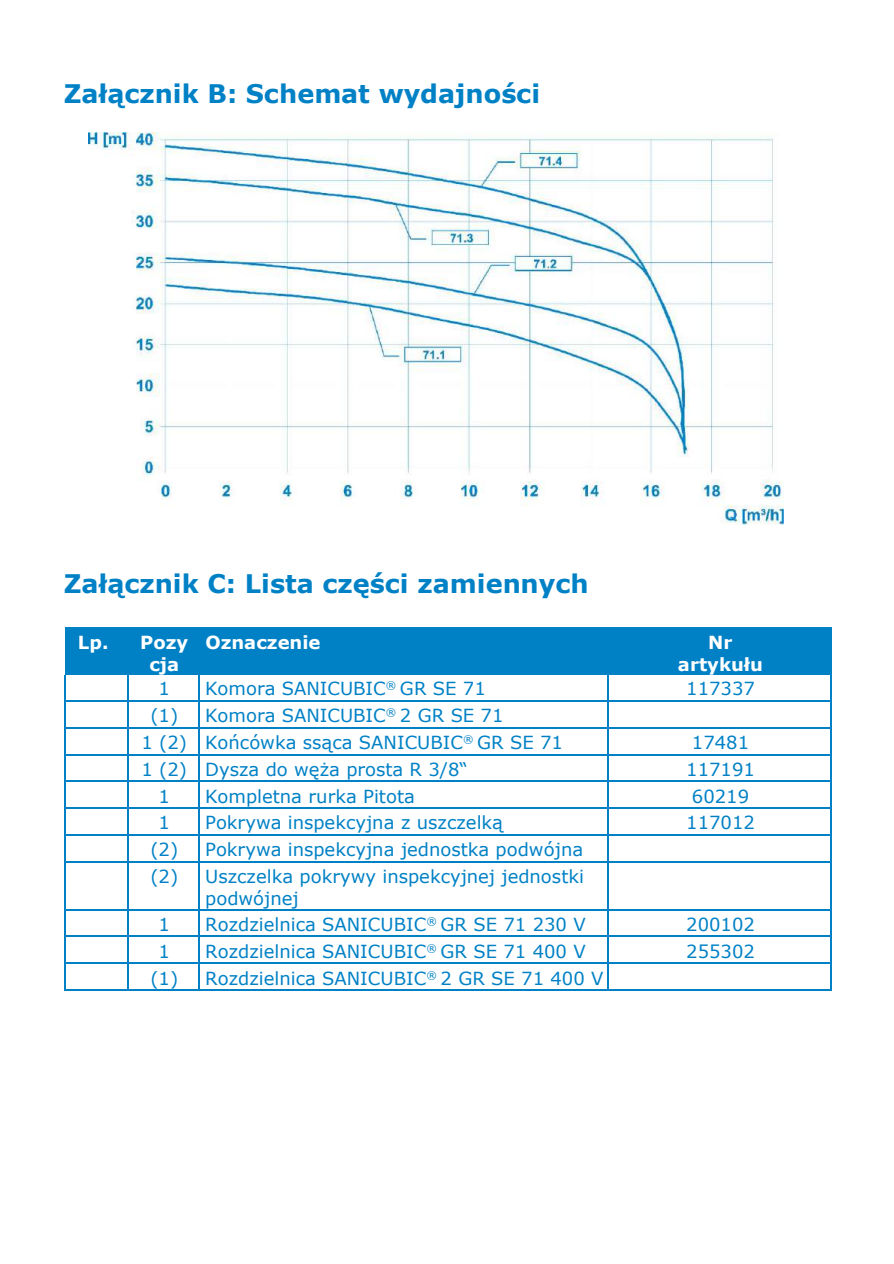
<style>
.page{position:relative;width:894px;height:1264px;background:#fff}
.page>*{position:absolute;margin:0;border:0;box-sizing:border-box;transform-origin:0 0}
.t1{font:700 25.5px "Verdana";color:#0081c6}
.t2{font:18px/26.8px "Verdana";color:#0081c6}
.t3{font:700 18px/21.9px "Verdana";color:#fff}
</style>
<div class="page">
<div style="left:65px;top:627px;width:63px;height:47px;background:#0081c6"></div>
<div style="left:128px;top:627px;width:70px;height:25px;background:#0081c6"></div>
<div style="left:128px;top:652px;width:70px;height:22px;background:#0081c6"></div>
<div style="left:198px;top:627px;width:410px;height:47px;background:#0081c6"></div>
<div style="left:608px;top:627px;width:223px;height:25px;background:#0081c6"></div>
<div style="left:608px;top:652px;width:223px;height:22px;background:#0081c6"></div>
<hr style="left:64px;top:674px;width:2px;height:26px;background:#0081c6">
<hr style="left:127px;top:674px;width:2px;height:26px;background:#0081c6">
<hr style="left:66px;top:700px;width:61px;height:1px;background:#0081c6">
<hr style="left:129px;top:700px;width:69px;height:1px;background:#0081c6">
<hr style="left:199px;top:700px;width:408px;height:1px;background:#0081c6">
<hr style="left:608px;top:700px;width:222px;height:1px;background:#0081c6">
<hr style="left:64px;top:701px;width:2px;height:25px;background:#0081c6">
<hr style="left:127px;top:701px;width:2px;height:25px;background:#0081c6">
<hr style="left:66px;top:726px;width:61px;height:2px;background:#0081c6">
<hr style="left:129px;top:726px;width:69px;height:2px;background:#0081c6">
<hr style="left:199px;top:726px;width:408px;height:2px;background:#0081c6">
<hr style="left:608px;top:726px;width:222px;height:2px;background:#0081c6">
<hr style="left:64px;top:728px;width:2px;height:25px;background:#0081c6">
<hr style="left:127px;top:728px;width:2px;height:25px;background:#0081c6">
<hr style="left:66px;top:753px;width:61px;height:2px;background:#0081c6">
<hr style="left:129px;top:753px;width:69px;height:2px;background:#0081c6">
<hr style="left:199px;top:753px;width:408px;height:2px;background:#0081c6">
<hr style="left:608px;top:753px;width:222px;height:2px;background:#0081c6">
<hr style="left:64px;top:755px;width:2px;height:25px;background:#0081c6">
<hr style="left:127px;top:755px;width:2px;height:25px;background:#0081c6">
<hr style="left:66px;top:780px;width:61px;height:1px;background:#0081c6">
<hr style="left:129px;top:780px;width:69px;height:1px;background:#0081c6">
<hr style="left:199px;top:780px;width:408px;height:1px;background:#0081c6">
<hr style="left:608px;top:780px;width:222px;height:1px;background:#0081c6">
<hr style="left:64px;top:781px;width:2px;height:26px;background:#0081c6">
<hr style="left:127px;top:781px;width:2px;height:26px;background:#0081c6">
<hr style="left:66px;top:807px;width:61px;height:1px;background:#0081c6">
<hr style="left:129px;top:807px;width:69px;height:1px;background:#0081c6">
<hr style="left:199px;top:807px;width:408px;height:1px;background:#0081c6">
<hr style="left:608px;top:807px;width:222px;height:1px;background:#0081c6">
<hr style="left:64px;top:808px;width:2px;height:26px;background:#0081c6">
<hr style="left:127px;top:808px;width:2px;height:26px;background:#0081c6">
<hr style="left:66px;top:834px;width:61px;height:1px;background:#0081c6">
<hr style="left:129px;top:834px;width:69px;height:1px;background:#0081c6">
<hr style="left:199px;top:834px;width:408px;height:1px;background:#0081c6">
<hr style="left:608px;top:834px;width:222px;height:1px;background:#0081c6">
<hr style="left:64px;top:835px;width:2px;height:26px;background:#0081c6">
<hr style="left:127px;top:835px;width:2px;height:26px;background:#0081c6">
<hr style="left:66px;top:861px;width:61px;height:1px;background:#0081c6">
<hr style="left:129px;top:861px;width:69px;height:1px;background:#0081c6">
<svg style="left:198px;top:674px;width:1px;height:188px"></svg>
<hr style="left:199px;top:861px;width:408px;height:1px;background:#0081c6">
<svg style="left:607px;top:674px;width:1px;height:188px"></svg>
<hr style="left:608px;top:861px;width:222px;height:1px;background:#0081c6">
<svg style="left:830px;top:674px;width:1px;height:188px"></svg>
<hr style="left:64px;top:862px;width:2px;height:46px;background:#0081c6">
<hr style="left:127px;top:862px;width:2px;height:46px;background:#0081c6">
<hr style="left:198px;top:862px;width:1px;height:46px;background:#0081c6">
<hr style="left:607px;top:862px;width:1px;height:46px;background:#0081c6">
<hr style="left:830px;top:862px;width:1px;height:46px;background:#0081c6">
<hr style="left:66px;top:908px;width:61px;height:2px;background:#0081c6">
<hr style="left:129px;top:908px;width:69px;height:2px;background:#0081c6">
<hr style="left:199px;top:908px;width:408px;height:2px;background:#0081c6">
<hr style="left:608px;top:908px;width:222px;height:2px;background:#0081c6">
<hr style="left:64px;top:910px;width:2px;height:25px;background:#0081c6">
<hr style="left:127px;top:910px;width:2px;height:25px;background:#0081c6">
<hr style="left:66px;top:935px;width:61px;height:1px;background:#0081c6">
<hr style="left:129px;top:935px;width:69px;height:1px;background:#0081c6">
<hr style="left:199px;top:935px;width:408px;height:1px;background:#0081c6">
<hr style="left:608px;top:935px;width:222px;height:1px;background:#0081c6">
<hr style="left:64px;top:936px;width:2px;height:26px;background:#0081c6">
<hr style="left:127px;top:936px;width:2px;height:26px;background:#0081c6">
<hr style="left:66px;top:962px;width:61px;height:1px;background:#0081c6">
<hr style="left:129px;top:962px;width:69px;height:1px;background:#0081c6">
<hr style="left:199px;top:962px;width:408px;height:1px;background:#0081c6">
<hr style="left:608px;top:962px;width:222px;height:1px;background:#0081c6">
<hr style="left:64px;top:963px;width:2px;height:26px;background:#0081c6">
<hr style="left:66px;top:989px;width:61px;height:1px;background:#0081c6">
<hr style="left:127px;top:963px;width:2px;height:26px;background:#0081c6">
<hr style="left:129px;top:989px;width:69px;height:1px;background:#0081c6">
<svg style="left:198px;top:908px;width:1px;height:82px"></svg>
<hr style="left:199px;top:989px;width:408px;height:1px;background:#0081c6">
<svg style="left:607px;top:908px;width:1px;height:82px"></svg>
<hr style="left:608px;top:989px;width:222px;height:1px;background:#0081c6">
<svg style="left:830px;top:908px;width:1px;height:82px"></svg>
<img style="left:88px;top:132px;width:695px;height:392px">
<h1 class="t1" style="left:64px;top:77px;width:478px">Załącznik B: Schemat wydajności</h1>
<h1 class="t1" style="left:64px;top:567px;width:526px">Załącznik C: Lista części zamiennych</h1>
<p class="t3" style="left:149px;top:631px;width:40px;text-indent:-71px">Lp. Pozy cja</p>
<p class="t3" style="left:205px;top:631px;width:117px">Oznaczenie</p>
<p class="t3" style="left:677px;top:631px;width:86px;text-align:center">Nr artykułu</p>
<p class="t2" style="left:158px;top:674px;width:13px">1</p>
<p class="t2" style="left:205px;top:674px;width:282px">Komora SANICUBIC<sup>®</sup> GR SE 71</p>
<p class="t2" style="left:686px;top:674px;width:70px">117337</p>
<p class="t2" style="left:141px;top:701px;width:423px;text-indent:9px">(1) Komora SANICUBIC<sup>®</sup> 2 GR SE 71<br>1 (2) Końcówka ssąca SANICUBIC<sup>®</sup> GR SE 71</p>
<p class="t2" style="left:691px;top:728px;width:59px">17481</p>
<p class="t2" style="left:141px;top:755px;width:328px">1 (2) Dysza do węża prosta R 3/8“</p>
<p class="t2" style="left:686px;top:755px;width:70px">117191</p>
<p class="t2" style="left:158px;top:781px;width:13px">1</p>
<p class="t2" style="left:205px;top:781px;width:211px">Kompletna rurka Pitota</p>
<p class="t2" style="left:691px;top:781px;width:59px">60219</p>
<p class="t2" style="left:158px;top:808px;width:13px">1</p>
<p class="t2" style="left:205px;top:808px;width:299px">Pokrywa inspekcyjna z uszczelką</p>
<p class="t2" style="left:686px;top:808px;width:70px">117012</p>
<p class="t2" style="left:150px;top:835px;width:435px">(2) Pokrywa inspekcyjna jednostka podwójna (2) Uszczelka pokrywy inspekcyjnej jednostki</p>
<p class="t2" style="left:205px;top:884px;width:95px">podwójnej</p>
<p class="t2" style="left:158px;top:910px;width:13px">1</p>
<p class="t2" style="left:205px;top:910px;width:382px">Rozdzielnica SANICUBIC<sup>®</sup> GR SE 71 230 V</p>
<p class="t2" style="left:686px;top:910px;width:70px">200102</p>
<p class="t2" style="left:158px;top:936px;width:13px">1</p>
<p class="t2" style="left:205px;top:936px;width:382px">Rozdzielnica SANICUBIC<sup>®</sup> GR SE 71 400 V</p>
<p class="t2" style="left:686px;top:936px;width:70px">255302</p>
<p class="t2" style="left:150px;top:963px;width:454px">(1) Rozdzielnica SANICUBIC<sup>®</sup> 2 GR SE 71 400 V</p>
</div>
